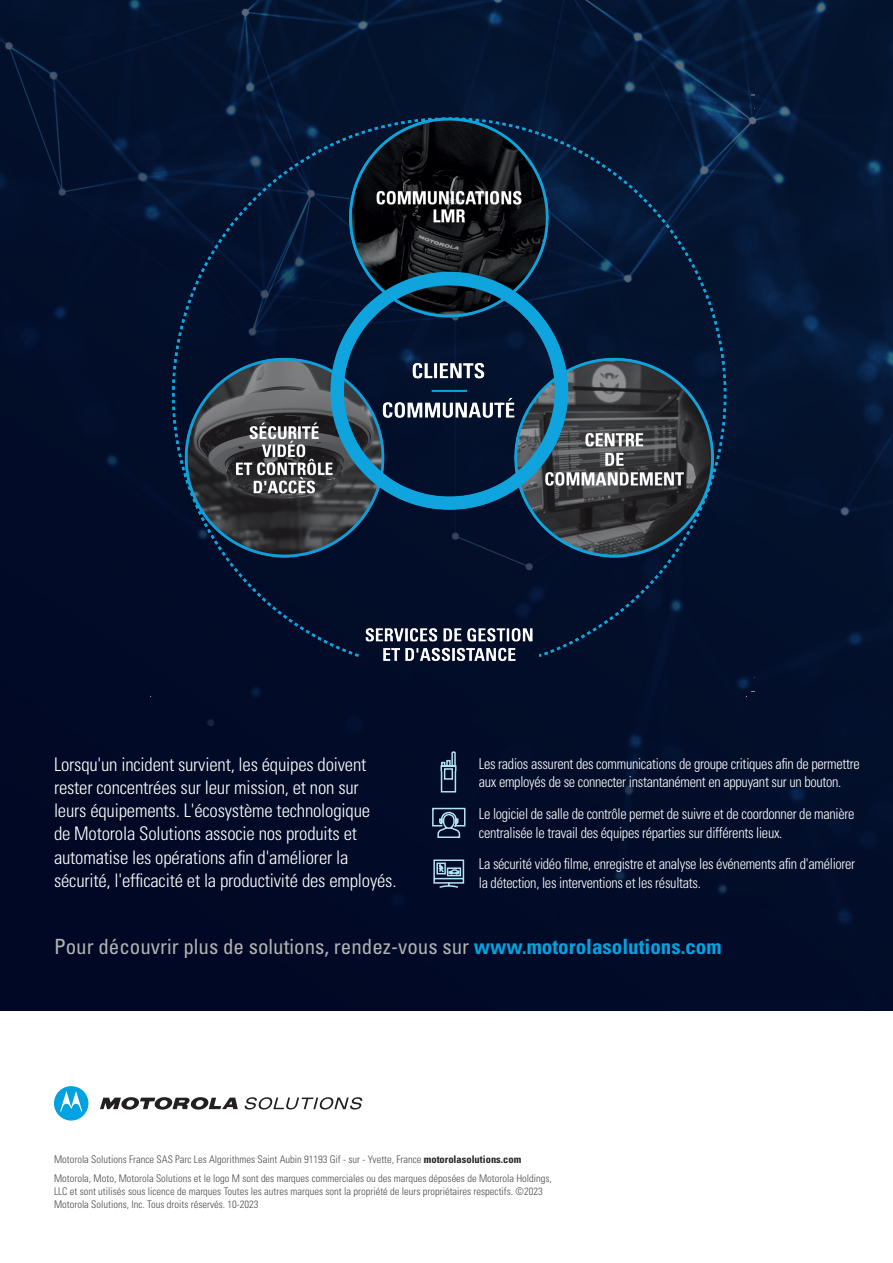
<style>
.page{position:relative;width:893px;height:1263px;background:#fff}
.page>*{position:absolute;margin:0;border:0;box-sizing:border-box;transform-origin:0 0}
.CTA_Copy{font:condensed 21px "Univers LT Std";color:#b3b3b3}
.Body_Copy{font:300 condensed 18.75px/23.2px "Univers LT Std";letter-spacing:-.01em;color:#fff}
.Body_Copy-2{font:300 condensed 15px/18.3px "Univers LT Std";letter-spacing:-.02em;color:#fff;scale:.95 1}
.Footer_70__Gray{font:300 condensed 10.5px/12.8px "Univers LT Std";color:#4d4d4d}
.s1{font-weight:700;color:#00a3e0}
.s2{font-weight:700;color:#231f20}
</style>
<div class="page">
<img style="left:0;top:0;width:893px;height:1010px">
<img style="left:149px;top:94px;width:605px;height:602px">
<svg style="left:433px;top:859px;width:32px;height:30px"></svg>
<svg style="left:440px;top:751px;width:17px;height:42px"></svg>
<svg style="left:431px;top:807px;width:35px;height:32px"></svg>
<svg style="left:100px;top:1097px;width:138px;height:13px"></svg>
<svg style="left:54px;top:1086px;width:34px;height:34px"></svg>
<svg style="left:245px;top:1097px;width:117px;height:12px"></svg>
<p class="Body_Copy" style="left:54px;top:752px;width:344px">Lorsqu'un incident survient, les équipes doivent rester concentrées sur leur mission, et non sur<br>leurs équipements. L'écosystème technologique<br>de Motorola Solutions associe nos produits et automatise les opérations afin d'améliorer la sécurité, l'efficacité et la productivité des employés.</p>
<p class="Body_Copy-2" style="left:479px;top:754px;width:403px">Les radios assurent des communications de groupe critiques afin de permettre aux employés de se connecter instantanément en appuyant sur un bouton.</p>
<p class="Body_Copy-2" style="left:479px;top:805px;width:397px">Le logiciel de salle de contrôle permet de suivre et de coordonner de manière centralisée le travail des équipes réparties sur différents lieux.</p>
<p class="Body_Copy-2" style="left:479px;top:855px;width:398px">La sécurité vidéo filme, enregistre et analyse les événements afin d'améliorer la détection, les interventions et les résultats.</p>
<p class="CTA_Copy" style="left:54px;top:934px;width:669px">Pour découvrir plus de solutions, rendez-vous sur <span class="s1">www.motorolasolutions.com</span></p>
<p class="Footer_70__Gray" style="left:54px;top:1152px;width:469px">Motorola Solutions France SAS Parc Les Algorithmes Saint Aubin 91193 Gif - sur - Yvette, France <span class="s2">motorolasolutions.com</span></p>
<p class="Footer_70__Gray" style="left:54px;top:1172px;width:499px">Motorola, Moto, Motorola Solutions et le logo M sont des marques commerciales ou des marques déposées de Motorola Holdings,<br>LLC et sont utilisés sous licence de marques Toutes les autres marques sont la propriété de leurs propriétaires respectifs. ©2023<br>Motorola Solutions, Inc. Tous droits réservés. 10-2023</p>
</div>
